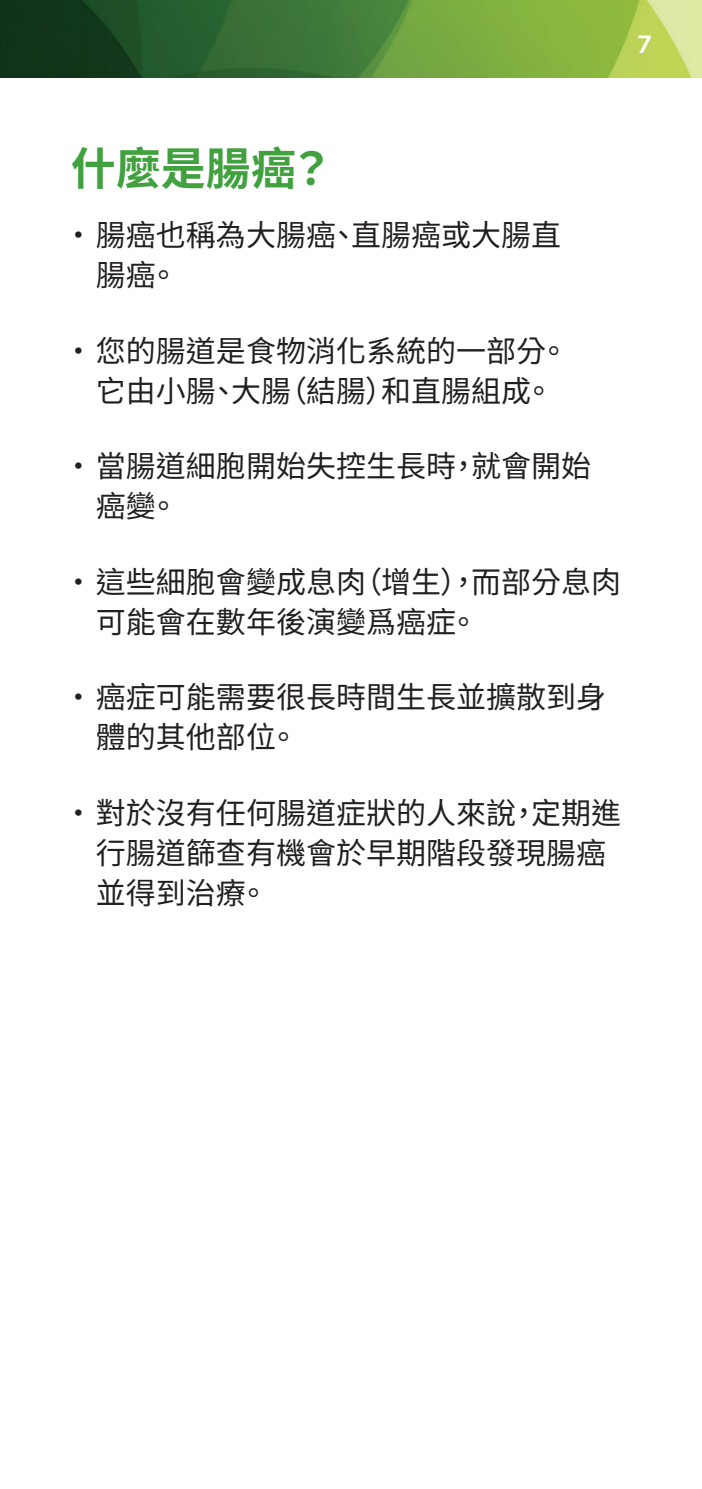
<style>
.page{position:relative;width:702px;height:1489px;background:#fff}
.page>*{position:absolute;margin:0;border:0;box-sizing:border-box;transform-origin:0 0}
.TTS_Subhead_L1{font:700 45px "Noto Sans TC";color:#40a13e}
.TTS_Body_text{font:30px/40px "Noto Sans TC";color:#231f20}
.t1{font:500 25px "Gotham";color:#fff}
.s1{font-family:"Noto Sans CJ Ksc"}
</style>
<div class="page">
<img style="left:0;top:0;width:702px;height:78px">
<p class="t1" style="left:636px;top:28px;width:17px">7</p>
<p class="TTS_Subhead_L1" style="left:71px;top:143px;width:264px">什麼是腸癌？</p>
<p class="TTS_Body_text" style="left:96px;top:216px;width:466px;text-indent:-32px">• 腸癌也稱為大腸癌、直腸癌或大腸直腸癌。</p>
<p class="TTS_Body_text" style="left:63px;top:331px;width:506px;text-align:center">• 您的腸道是食物消化系統的一部分。它由小腸、大腸（結腸）和直腸組成。</p>
<p class="TTS_Body_text" style="left:96px;top:447px;width:496px;text-indent:-32px">• 當腸道細胞開始失控生長時，就會開始癌變。</p>
<p class="TTS_Body_text" style="left:96px;top:562px;width:526px;text-indent:-32px">• 這些細胞會變成息肉（增生），而部分息肉可能會在數年後演變<span class="s1">爲</span>癌症。</p>
<p class="TTS_Body_text" style="left:96px;top:677px;width:511px;text-indent:-32px">• 癌症可能需要很長時間生長並擴散到身體的其他部位。</p>
<p class="TTS_Body_text" style="left:96px;top:793px;width:526px;text-indent:-32px">• 對於沒有任何腸道症狀的人來說，定期進行腸道篩查有機會於早期階段發現腸癌並得到治療。</p>
</div>
